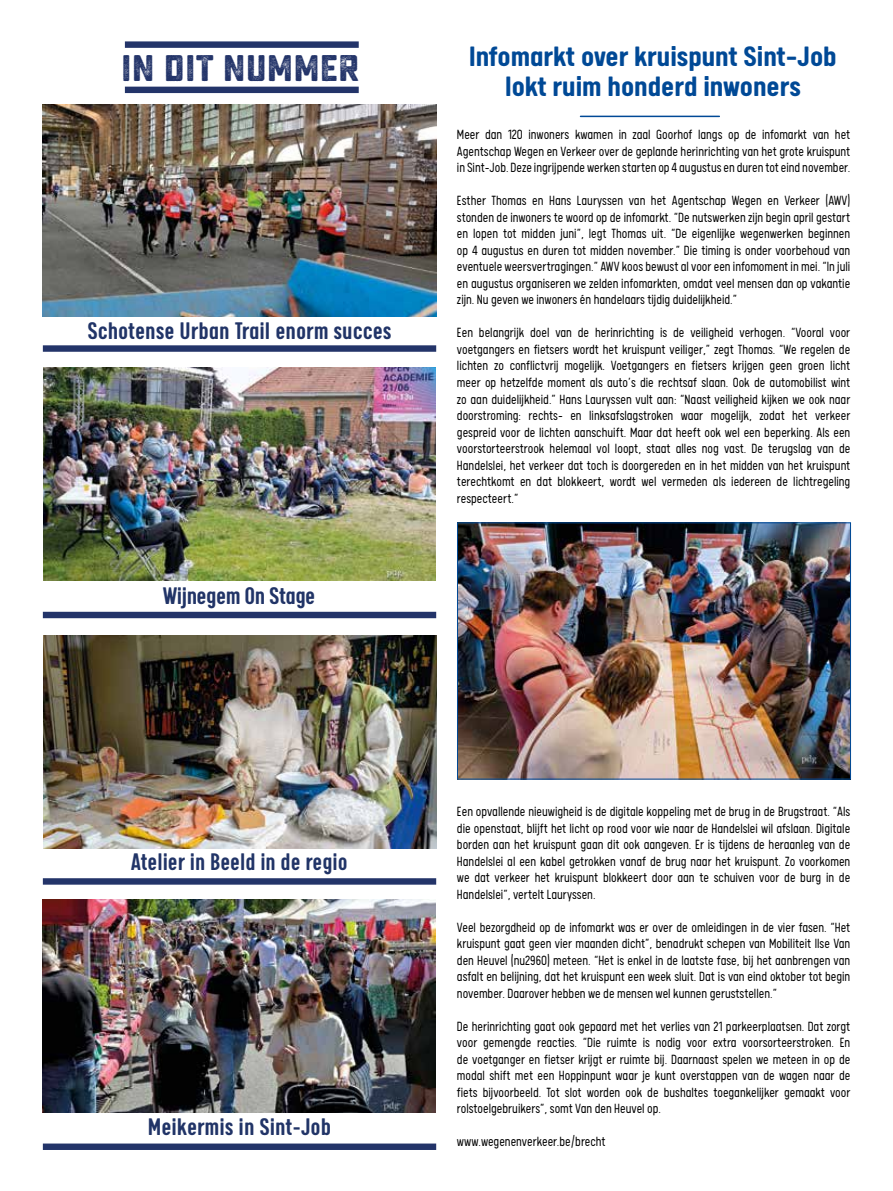
<style>
.page{position:relative;width:893px;height:1191px;background:#fff}
.page>*{position:absolute;margin:0;border:0;box-sizing:border-box;transform-origin:0 0}
.t1{font:37.05px "Sucrose Bold Two";color:#233469}
.t2{font:700 31.5px/30px "Calps";color:#004996;text-align:center}
.t3{font:500 27px "Calps Slim";color:#213467}
.t4{font:500 27px "Calps Slim";letter-spacing:-.02em;color:#213467}
.t5{font:300 15px/16.5px "Calps";color:#000;text-align:justify;scale:.89 1}
</style>
<div class="page">
<div style="left:125px;top:87px;width:234px;height:6px;background:#233469"></div>
<div style="left:43px;top:345px;width:393px;height:7px;background:#233469"></div>
<div style="left:43px;top:612px;width:393px;height:6px;background:#233469"></div>
<div style="left:43px;top:878px;width:393px;height:6px;background:#233469"></div>
<div style="left:43px;top:1143px;width:393px;height:7px;background:#233469"></div>
<img style="left:43px;top:104px;width:393px;height:213px">
<img style="left:44px;top:636px;width:393px;height:212px">
<div style="left:125px;top:41px;width:234px;height:7px;background:#233469"></div>
<img style="left:43px;top:899px;width:393px;height:213px">
<img style="left:43px;top:368px;width:393px;height:212px">
<hr style="left:580px;top:116px;width:139px;height:1px;background:#004996">
<img style="left:459px;top:524px;width:390px;height:253px">
<div style="left:457px;top:522px;width:394px;height:257px;border:1px solid #004996"></div>
<h1 class="t1" style="left:121px;top:46px;width:240px">IN DIT NUMMER</h1>
<h3 class="t3" style="left:87px;top:315px;width:306px">Schotense Urban Trail enorm succes</h3>
<h3 class="t4" style="left:163px;top:580px;width:154px">Wijnegem On Stage</h3>
<h2 class="t2" style="left:469px;top:40px;width:369px">Infomarkt over kruispunt Sint-Job lokt ruim honderd inwoners</h2>
<p class="t5" style="left:457px;top:126px;width:443px">Meer dan 120 inwoners kwamen in zaal Goorhof langs op de infomarkt van het Agentschap Wegen en Verkeer over de geplande herinrichting van het grote kruispunt in Sint-Job. Deze ingrijpende werken starten op 4 augustus en duren tot eind november.</p>
<p class="t5" style="left:457px;top:192px;width:443px">Esther Thomas en Hans Lauryssen van het Agentschap Wegen en Verkeer (AWV) stonden de inwoners te woord op de infomarkt. “De nutswerken zijn begin april gestart en lopen tot midden juni”, legt Thomas uit. “De eigenlijke wegenwerken beginnen op 4 augustus en duren tot midden november.” Die timing is onder voorbehoud van eventuele weersvertragingen.” AWV koos bewust al voor een infomoment in mei. “In juli en augustus organiseren we zelden infomarkten, omdat veel mensen dan op vakantie zijn. Nu geven we inwoners én handelaars tijdig duidelijkheid.”</p>
<p class="t5" style="left:457px;top:324px;width:443px">Een belangrijk doel van de herinrichting is de veiligheid verhogen. “Vooral voor voetgangers en fietsers wordt het kruispunt veiliger,” zegt Thomas. “We regelen de lichten zo conflictvrij mogelijk. Voetgangers en fietsers krijgen geen groen licht meer op hetzelfde moment als auto’s die rechtsaf slaan. Ook de automobilist wint zo aan duidelijkheid.” Hans Lauryssen vult aan: “Naast veiligheid kijken we ook naar doorstroming: rechts- en linksafslagstroken waar mogelijk, zodat het verkeer gespreid voor de lichten aanschuift. Maar dat heeft ook wel een beperking. Als een voorstorteerstrook helemaal vol loopt, staat alles nog vast. De terugslag van de Handelslei, het verkeer dat toch is doorgereden en in het midden van het kruispunt terechtkomt en dat blokkeert, wordt wel vermeden als iedereen de lichtregeling respecteert.”</p>
<h3 class="t3" style="left:131px;top:846px;width:218px">Atelier in Beeld in de regio</h3>
<h3 class="t3" style="left:148px;top:1110px;width:185px">Meikermis in Sint-Job</h3>
<p class="t5" style="left:457px;top:802px;width:443px">Een opvallende nieuwigheid is de digitale koppeling met de brug in de Brugstraat. “Als die openstaat, blijft het licht op rood voor wie naar de Handelslei wil afslaan. Digitale borden aan het kruispunt gaan dit ook aangeven. Er is tijdens de heraanleg van de Handelslei al een kabel getrokken vanaf de brug naar het kruispunt. Zo voorkomen we dat verkeer het kruispunt blokkeert door aan te schuiven voor de burg in de Handelslei”, vertelt Lauryssen.</p>
<p class="t5" style="left:457px;top:918px;width:443px">Veel bezorgdheid op de infomarkt was er over de omleidingen in de vier fasen. “Het kruispunt gaat geen vier maanden dicht”, benadrukt schepen van Mobiliteit Ilse Van den Heuvel (nu2960) meteen. “Het is enkel in de laatste fase, bij het aanbrengen van asfalt en belijning, dat het kruispunt een week sluit. Dat is van eind oktober tot begin november. Daarover hebben we de mensen wel kunnen geruststellen.”</p>
<p class="t5" style="left:457px;top:1017px;width:443px">De herinrichting gaat ook gepaard met het verlies van 21 parkeerplaatsen. Dat zorgt voor gemengde reacties. “Die ruimte is nodig voor extra voorsorteerstroken. En de voetganger en fietser krijgt er ruimte bij. Daarnaast spelen we meteen in op de modal shift met een Hoppinpunt waar je kunt overstappen van de wagen naar de fiets bijvoorbeeld. Tot slot worden ook de bushaltes toegankelijker gemaakt voor rolstoelgebruikers”, somt Van den Heuvel op.</p>
<p class="t5" style="left:457px;top:1132px;width:169px">www.wegenenverkeer.be/brecht</p>
</div>
